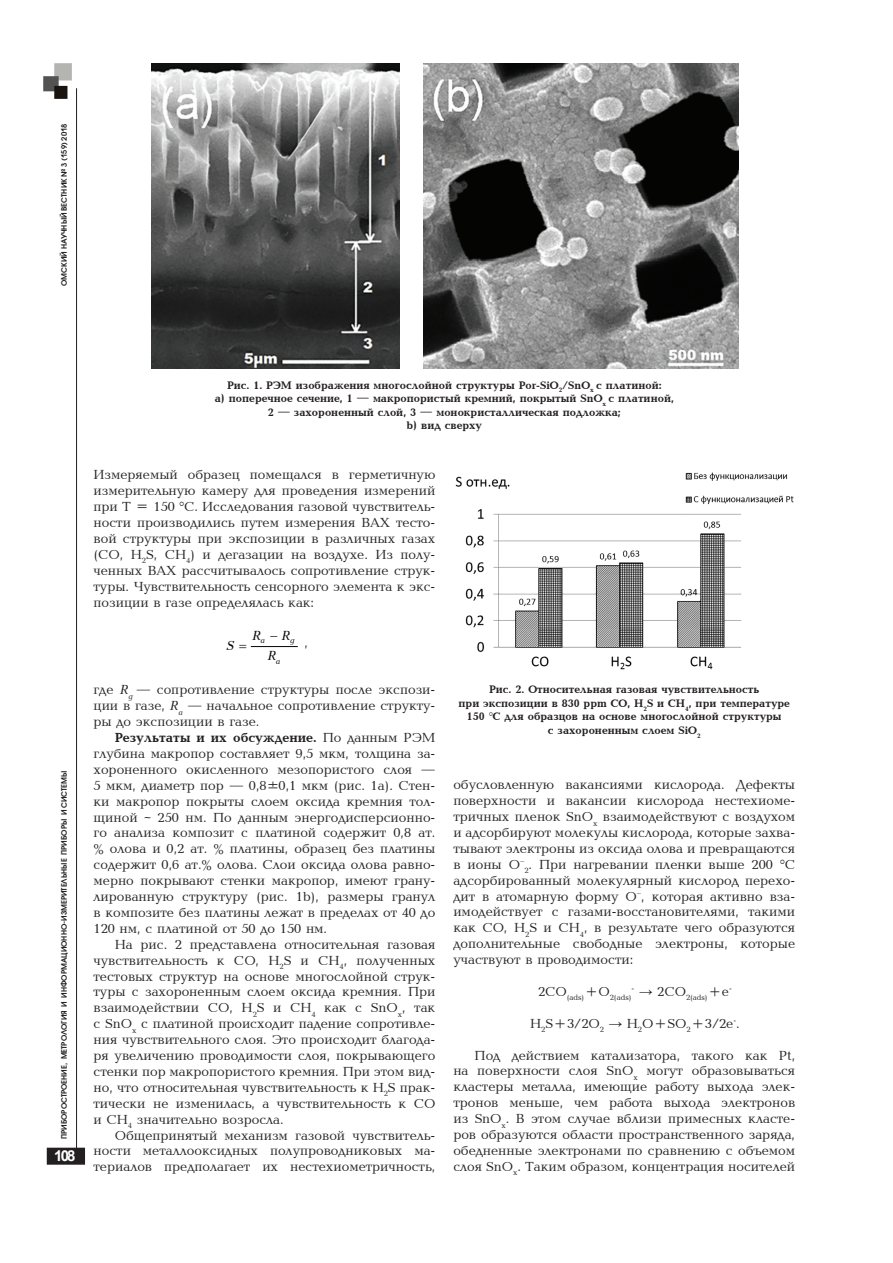
<style>
.page{position:relative;width:893px;height:1263px;background:#fff}
.page>*{position:absolute;margin:0;border:0;box-sizing:border-box;transform-origin:0 0}
.t1{font:700 15px "Arial";color:#fff}
.t2{font:13.5px/15.9px "Baltica CTT";color:#231f20;text-align:justify}
.t3{font:700 13.5px "Baltica C";color:#231f20}
.t4{font:13.5px "AXP Baltica C Italic";color:#040503}
.t5{font:700 11.25px/13.5px "Baltica C";color:#231f20;text-align:center}
.t6{font:7.95px "AXP Baltica C Italic";color:#040503}
.t7{font:7.8px "Baltica CTT";color:#231f20}
.t8{font:600 7.5px "Avant Garde Gothic C";color:#231f20}
.s1{font-family:"AXP Baltica C Italic"}
.s2{font-family:"Baltica CTT";font-weight:400}
.s3{font-family:"Times New Roman"}
</style>
<div class="page">
<div style="left:48px;top:1148px;width:36px;height:16px;background:#231f20"></div>
<div style="left:47px;top:1148px;width:38px;height:17px;border:2px solid #231f20"></div>
<hr style="left:76px;top:88px;width:1px;height:1068px;background:#231f20">
<img style="left:43px;top:63px;width:29px;height:36px">
<hr style="left:251px;top:646px;width:46px;height:1px;background:#040503">
<img style="left:152px;top:64px;width:248px;height:305px">
<img style="left:423px;top:64px;width:316px;height:305px">
<img style="left:455px;top:472px;width:339px;height:198px">
<p class="t8" style="left:60px;top:286px;width:164px;rotate:-90deg">ОМСКИЙ НАУЧНЫЙ ВЕСТНИК № 3 (159) 2018</p>
<p class="t8" style="left:60px;top:1139px;width:370px;rotate:-90deg">приборостроение, метрология и информационно-измерительные приборы и системы</p>
<p class="t1" style="left:54px;top:1145px;width:23px">108</p>
<p class="t5" style="left:215px;top:379px;width:461px">Рис. 1. РЭМ изображения многослойной структуры Por-SiO<sub>2</sub>/SnO<sub>x</sub> с платиной:<br>а) поперечное сечение, 1 — макропористый кремний, покрытый SnO<sub>x</sub> с платиной, 2 — захороненный слой, 3 — монокристаллическая подложка;<br>b) вид сверху</p>
<p class="t2" style="left:94px;top:468px;width:343px">Измеряемый образец помещался в герметичную измерительную камеру для проведения измерений при T = 150 С. Исследования газовой чувствитель&shy;ности производились путем измерения ВАХ тесто&shy;вой структуры при экспозиции в различных газах (CO, H<sub>2</sub>S, CH<sub>4</sub>) и дегазации на воздухе. Из полу&shy;ченных ВАХ рассчитывалось сопротивление струк&shy;туры. Чувствительность сенсорного элемента к экс&shy;позиции в газе определялась как:</p>
<p class="t2" style="left:304px;top:635px;width:5px">,</p>
<p class="t2" style="left:94px;top:682px;width:343px">где <span class="s1">R</span><sub>g</sub> — сопротивление структуры после экспози&shy;ции в газе, <span class="s1">R</span><sub>a</sub> — начальное сопротивление структу&shy;ры до экспозиции в газе.</p>
<p class="t3" style="left:115px;top:730px;width:322px">Результаты и их обсуждение. <span class="s2">По данным РЭМ</span></p>
<p class="t2" style="left:94px;top:746px;width:343px">глубина макропор составляет 9,5 мкм, толщина за&shy;хороненного окисленного мезопористого слоя — 5 мкм, диаметр пор — 0,8±0,1 мкм (рис. 1a). Стен&shy;ки макропор покрыты слоем оксида кремния тол&shy;щиной ~ 250 нм. По данным энергодисперсионно&shy;го анализа композит с платиной содержит 0,8 ат. % олова и 0,2 ат. % платины, образец без платины содержит 0,6 ат.% олова. Слои оксида олова равно&shy;мерно покрывают стенки макропор, имеют грану&shy;лированную структуру (рис. 1b), размеры гранул в композите без платины лежат в пределах от 40 до 120 нм, с платиной от 50 до 150 нм.</p>
<p class="t2" style="left:94px;top:937px;width:343px;text-indent:21px">На рис. 2 представлена относительная газовая чувствительность к CO, H<sub>2</sub>S и CH<sub>4</sub>, полученных тестовых структур на основе многослойной струк&shy;туры с захороненным слоем оксида кремния. При взаимодействии CO, H<sub>2</sub>S и CH<sub>4</sub> как с SnO<sub>x</sub>, так с SnO<sub>x</sub> с платиной происходит падение сопротивле&shy;ния чувствительного слоя. Это происходит благода&shy;ря увеличению проводимости слоя, покрывающего стенки пор макропористого кремния. При этом вид&shy;но, что относительная чувствительность к H<sub>2</sub>S прак&shy;тически не изменилась, а чувствительность к СО и CH<sub>4</sub> значительно возросла.</p>
<p class="t2" style="left:94px;top:1128px;width:343px;text-indent:21px">Общепринятый механизм газовой чувствитель&shy;ности металлооксидных полупроводниковых ма&shy;териалов предполагает их нестехиометричность,</p>
<p class="t4" style="left:252px;top:628px;width:10px">R</p>
<p class="t4" style="left:270px;top:628px;width:22px">− R</p>
<p class="t6" style="left:261px;top:636px;width:6px">a</p>
<p class="t6" style="left:290px;top:636px;width:6px">g</p>
<p class="t4" style="left:267px;top:649px;width:10px">R</p>
<p class="t4" style="left:226px;top:638px;width:9px">S</p>
<p class="t6" style="left:276px;top:657px;width:6px">a</p>
<p class="t5" style="left:458px;top:683px;width:333px">Рис. 2. Относительная газовая чувствительность<br>при экспозиции в 830 ppm CO, H<sub>2</sub>S и CH<sub>4</sub>, при температуре 150 С для образцов на основе многослойной структуры<br>с захороненным слоем SiO<sub>2</sub></p>
<p class="t2" style="left:453px;top:777px;width:343px">обусловленную вакансиями кислорода. Дефекты поверхности и вакансии кислорода нестехиоме&shy;тричных пленок SnO<sub>x</sub> взаимодействуют с воздухом и адсорбируют молекулы кислорода, которые захва&shy;тывают электроны из оксида олова и превращаются в ионы O<sup>−</sup><sub>2</sub>. При нагревании пленки выше 200 С адсорбированный молекулярный кислород перехо&shy;дит в атомарную форму O<sup>−</sup>, которая активно вза&shy;имодействует с газами-восстановителями, такими как CO, H<sub>2</sub>S и CH<sub>4</sub>, в результате чего образуются дополнительные свободные электроны, которые участвуют в проводимости:</p>
<p class="t7" style="left:538px;top:994px;width:195px"><sup>2CO</sup>(ads)<sup>+O</sup>2(ads)- <sup>→</sup> <sup>2CO</sup>2(ads)<sup>+e</sup>-</p>
<p class="t2" style="left:530px;top:1016px;width:211px">H<sub>2</sub>S+3/2O<sub>2</sub> <span class="s3">→</span> H<sub>2</sub>O+SO<sub>2</sub>+3/2e<sup>-</sup>.</p>
<p class="t2" style="left:453px;top:1048px;width:343px;text-indent:21px">Под действием катализатора, такого как Pt, на поверхности слоя SnO<sub>x</sub> могут образовываться кластеры металла, имеющие работу выхода элек&shy;тронов меньше, чем работа выхода электронов из SnO<sub>x</sub>. В этом случае вблизи примесных класте&shy;ров образуются области пространственного заряда, обедненные электронами по сравнению с объемом слоя SnO<sub>x</sub>. Таким образом, концентрация носителей</p>
</div>
